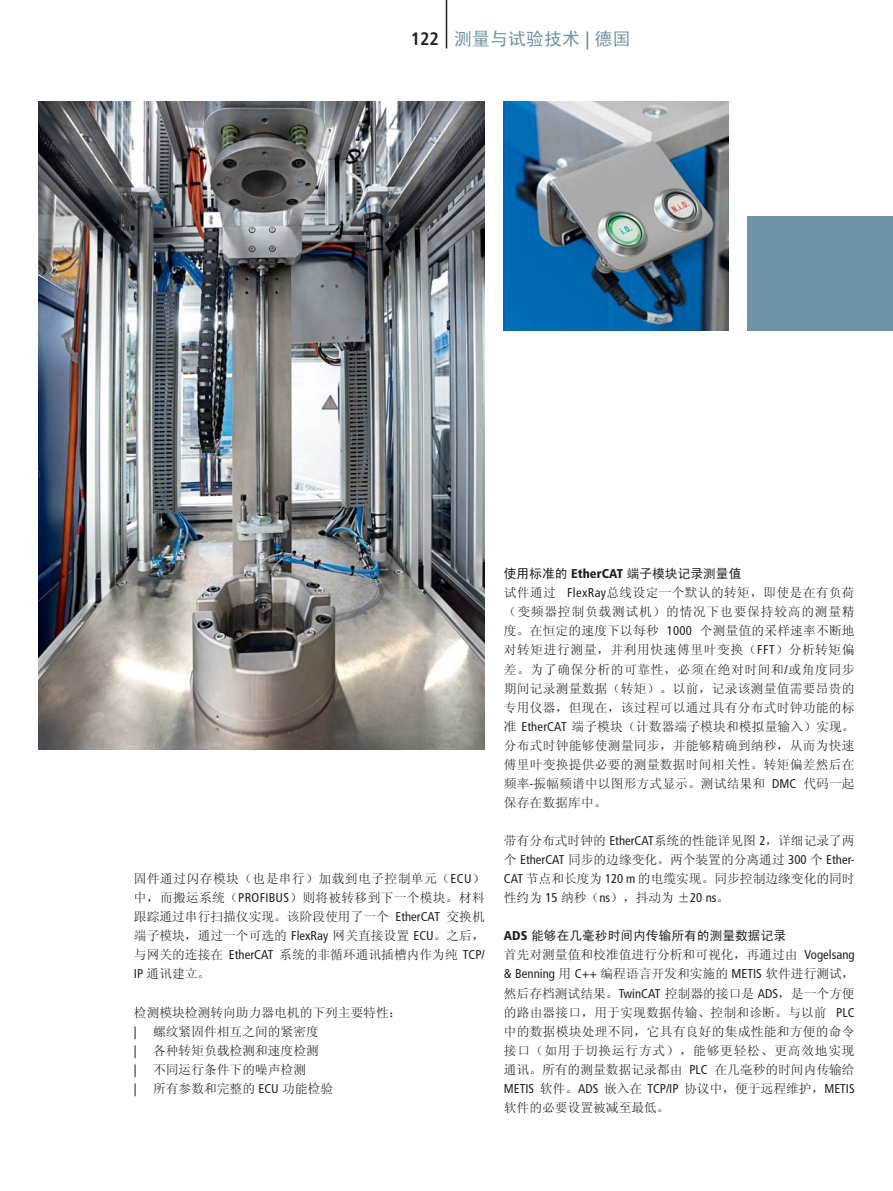
<style>
.page{position:relative;width:893px;height:1191px;background:#fff}
.page>*{position:absolute;margin:0;border:0;box-sizing:border-box;transform-origin:0 0}
.t1{font:18px "Sim Hei";color:#6f93a4}
.t2{font:12.75px/19px "Sim Sun";color:#231f20;text-align:justify}
.t3{font:12.75px "Sim Hei";color:#231f20}
.t4{font:condensed 12.75px "Frutiger";color:#231f20}
.t5{font:condensed 12.75px "Frutiger LT Pro";color:#231f20}
.s1{font-family:"Frutiger LT Pro";font-weight:700;font-stretch:condensed;color:#231f20}
.s2{font-family:"Frutiger";font-weight:700;font-stretch:condensed}
.s3{font-family:"Frutiger";font-stretch:condensed}
.s4{font-family:"Frutiger";font-weight:900;font-stretch:condensed}
.s5{font-family:"Sim Sun";font-stretch:normal}
</style>
<div class="page">
<div style="left:747px;top:216px;width:146px;height:114px;background:#6f93a4"></div>
<img style="left:504px;top:102px;width:224px;height:228px">
<img style="left:38px;top:102px;width:447px;height:647px">
<hr style="left:446px;top:0;width:1px;height:48px;background:#231f20">
<h1 class="t1" style="left:411px;top:29px;width:221px"><span class="s1">122</span> 测量与试验技术 <span class="s2">|</span> 德国</h1>
<p class="t2" style="left:134px;top:869px;width:352px">固件通过闪存模块（也是串行）加载到电子控制单元（<span class="s3">ECU</span>）中，而搬运系统（<span class="s3">PROFIBUS</span>）则将被转移到下一个模块。材料跟踪通过串行扫描仪实现。该阶段使用了一个 <span class="s3">EtherCAT</span> 交换机端子模块，通过一个可选的 <span class="s3">FlexRay</span> 网关直接设置 <span class="s3">ECU</span>。之后，与网关的连接在 <span class="s3">EtherCAT</span> 系统的非循环通讯插槽内作为纯 <span class="s3">TCP/ IP</span> 通讯建立。</p>
<p class="t2" style="left:134px;top:1002px;width:269px">检测模块检测转向助力器电机的下列主要特性：</p>
<p class="t5" style="left:134px;top:1026px;width:4px">|</p>
<p class="t2" style="left:153px;top:1021px;width:167px">螺纹紧固件相互之间的紧密度</p>
<p class="t5" style="left:134px;top:1045px;width:4px">|</p>
<p class="t2" style="left:153px;top:1040px;width:167px">各种转矩负载检测和速度检测</p>
<p class="t5" style="left:134px;top:1064px;width:4px">|</p>
<p class="t2" style="left:153px;top:1059px;width:154px">不同运行条件下的噪声检测</p>
<p class="t5" style="left:134px;top:1083px;width:4px">|</p>
<p class="t2" style="left:153px;top:1078px;width:182px">所有参数和完整的 <span class="s3">ECU</span> 功能检验</p>
<p class="t3" style="left:504px;top:567px;width:239px">使用标准的 <span class="s4">EtherCAT</span> 端子模块记录测量值</p>
<p class="t2" style="left:504px;top:583px;width:352px">试件通过 <span class="s3">FlexRay</span>总线设定一个默认的转矩，即使是在有负荷（变频器控制负载测试机）的情况下也要保持较高的测量精度。在恒定的速度下以每秒 <span class="s3">1000</span> 个测量值的采样速率不断地对转矩进行测量，并利用快速傅里叶变换（<span class="s3">FFT</span>）分析转矩偏差。为了确保分析的可靠性，必须在绝对时间和<span class="s3">/</span>或角度同步期间记录测量数据（转矩）。以前，记录该测量值需要昂贵的专用仪器，但现在，该过程可以通过具有分布式时钟功能的标准 <span class="s3">EtherCAT</span> 端子模块（计数器端子模块和模拟量输入）实现。分布式时钟能够使测量同步，并能够精确到纳秒，从而为快速傅里叶变换提供必要的测量数据时间相关性。转矩偏差然后在频率<span class="s3">-</span>振幅频谱中以图形方式显示。测试结果和 <span class="s3">DMC</span> 代码一起保存在数据库中。</p>
<p class="t2" style="left:504px;top:831px;width:352px">带有分布式时钟的 <span class="s3">EtherCAT</span>系统的性能详见图 <span class="s3">2</span>，详细记录了两个 <span class="s3">EtherCAT</span> 同步的边缘变化。两个装置的分离通过 <span class="s3">300</span> 个 <span class="s3">Ether-CAT</span> 节点和长度为 <span class="s3">120 m</span> 的电缆实现。同步控制边缘变化的同时性约为 <span class="s3">15</span> 纳秒（<span class="s3">ns</span>），抖动为 ±<span class="s3">20 ns</span>。</p>
<p class="t3" style="left:504px;top:929px;width:284px"><span class="s4">ADS</span> 能够在几毫秒时间内传输所有的测量数据记录</p>
<p class="t2" style="left:504px;top:945px;width:352px">首先对测量值和校准值进行分析和可视化，再通过由 <span class="s3">Vogelsang &amp; Benning</span> 用 <span class="s3">C++</span> 编程语言开发和实施的 <span class="s3">METIS</span> 软件进行测试，然后存档测试结果。<span class="s3">TwinCAT</span> 控制器的接口是 <span class="s3">ADS</span>，是一个方便的路由器接口，用于实现数据传输、控制和诊断。与以前 <span class="s3">PLC</span>中的数据模块处理不同，它具有良好的集成性能和方便的命令接口（如用于切换运行方式），能够更轻松、更高效地实现通讯。所有的测量数据记录都由 <span class="s3">PLC</span> 在几毫秒的时间内传输给</p>
<p class="t4" style="left:504px;top:1083px;width:352px">METIS <span class="s5">软件。</span>ADS <span class="s5">嵌入在</span> TCP/IP <span class="s5">协议中，便于远程维护，</span>METIS</p>
<p class="t2" style="left:504px;top:1097px;width:167px">软件的必要设置被减至最低。</p>
</div>
